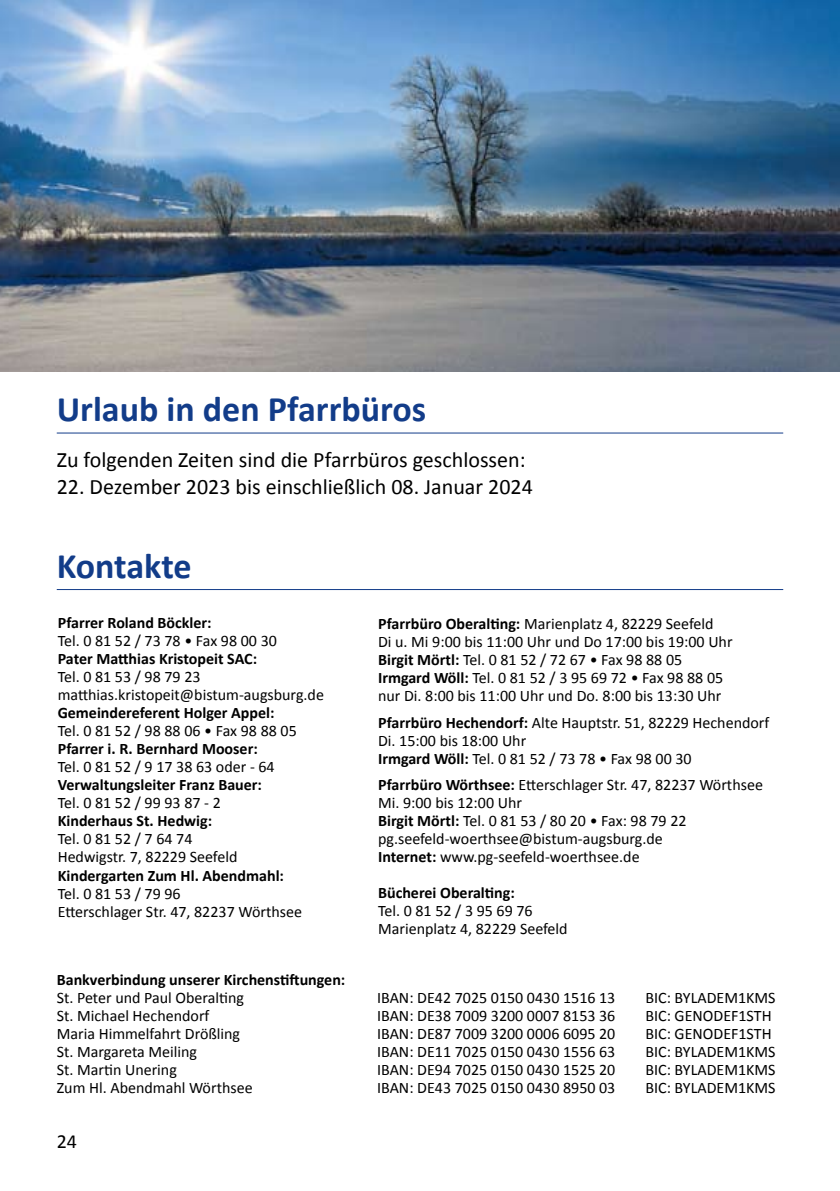
<style>
.page{position:relative;width:840px;height:1191px;background:#fff}
.page>*{position:absolute;margin:0;border:0;box-sizing:border-box;transform-origin:0 0}
.t1{font:700 36px "Calibri";color:#123c89}
.t2{font:22px "Calibri";color:#000}
.t3{font:20px "Calibri";color:#000}
.t4{font:16px/18px "Calibri";color:#000}
.t5{font:700 16px "Calibri";color:#000}
.s1{font-weight:700}
</style>
<div class="page">
<img style="left:0;top:0;width:839px;height:371px">
<hr style="left:57px;top:432px;width:725px;height:1px;background:#123c89">
<hr style="left:57px;top:589px;width:725px;height:1px;background:#123c89">
<h1 class="t1" style="left:57px;top:387px;width:371px">Urlaub in den Pfarrbüros</h1>
<h2 class="t2" style="left:57px;top:446px;width:470px">Zu folgenden Zeiten sind die Pfarrbüros geschlossen:</h2>
<h2 class="t2" style="left:57px;top:473px;width:477px">22. Dezember 2023 bis einschließlich 08. Januar 2024</h2>
<h1 class="t1" style="left:57px;top:543px;width:136px">Kontakte</h1>
<p class="t5" style="left:58px;top:613px;width:155px">Pfarrer Roland Böckler:</p>
<p class="t4" style="left:58px;top:631px;width:220px">Tel. 0 81 52 / 73 78 • Fax 98 00 30</p>
<p class="t5" style="left:58px;top:649px;width:201px">Pater Matthias Kristopeit SAC:</p>
<p class="t4" style="left:58px;top:667px;width:267px">Tel. 0 81 53 / 98 79 23 matthias.kristopeit@bistum-augsburg.de</p>
<p class="t5" style="left:58px;top:703px;width:218px">Gemeindereferent Holger Appel:</p>
<p class="t4" style="left:58px;top:721px;width:240px">Tel. 0 81 52 / 98 88 06 • Fax 98 88 05</p>
<p class="t5" style="left:58px;top:739px;width:201px">Pfarrer i. R. Bernhard Mooser:</p>
<p class="t4" style="left:58px;top:757px;width:218px">Tel. 0 81 52 / 9 17 38 63 oder - 64</p>
<p class="t5" style="left:58px;top:775px;width:206px">Verwaltungsleiter Franz Bauer:</p>
<p class="t4" style="left:58px;top:793px;width:164px">Tel. 0 81 52 / 99 93 87 - 2</p>
<p class="t5" style="left:58px;top:811px;width:156px">Kinderhaus St. Hedwig:</p>
<p class="t4" style="left:58px;top:829px;width:181px">Tel. 0 81 52 / 7 64 74<br>Hedwigstr. 7, 82229 Seefeld</p>
<p class="t5" style="left:58px;top:865px;width:228px">Kindergarten Zum Hl. Abendmahl:</p>
<p class="t4" style="left:58px;top:883px;width:246px">Tel. 0 81 53 / 79 96<br>Etterschlager Str. 47, 82237 Wörthsee</p>
<p class="t4" style="left:378px;top:614px;width:356px"><span class="s1">Pfarrbüro Oberalting:</span> Marienplatz 4, 82229 Seefeld<br>Di u. Mi 9:00 bis 11:00 Uhr und Do 17:00 bis 19:00 Uhr <span class="s1">Birgit Mörtl:</span> Tel. 0 81 52 / 72 67 • Fax 98 88 05<br><span class="s1">Irmgard Wöll:</span> Tel. 0 81 52 / 3 95 69 72 • Fax 98 88 05 nur Di. 8:00 bis 11:00 Uhr und Do. 8:00 bis 13:30 Uhr</p>
<p class="t4" style="left:378px;top:712px;width:392px"><span class="s1">Pfarrbüro Hechendorf:</span> Alte Hauptstr. 51, 82229 Hechendorf<br>Di. 15:00 bis 18:00 Uhr<br><span class="s1">Irmgard Wöll:</span> Tel. 0 81 52 / 73 78 • Fax 98 00 30</p>
<p class="t4" style="left:378px;top:775px;width:386px"><span class="s1">Pfarrbüro Wörthsee:</span> Etterschlager Str. 47, 82237 Wörthsee Mi. 9:00 bis 12:00 Uhr<br><span class="s1">Birgit Mörtl:</span> Tel. 0 81 53 / 80 20 • Fax: 98 79 22 pg.seefeld-woerthsee@bistum-augsburg.de<br><span class="s1">Internet:</span> www.pg-seefeld-woerthsee.de</p>
<p class="t5" style="left:378px;top:883px;width:138px">Bücherei Oberalting:</p>
<p class="t4" style="left:378px;top:901px;width:191px">Tel. 0 81 52 / 3 95 69 76<br>Marienplatz 4, 82229 Seefeld</p>
<p class="t5" style="left:57px;top:970px;width:290px">Bankverbindung unserer Kirchenstiftungen:</p>
<p class="t4" style="left:57px;top:988px;width:189px">St. Peter und Paul Oberalting</p>
<p class="t4" style="left:377px;top:988px;width:240px">IBAN: DE42 7025 0150 0430 1516 13</p>
<p class="t4" style="left:645px;top:988px;width:131px">BIC: BYLADEM1KMS</p>
<p class="t4" style="left:57px;top:1006px;width:154px">St. Michael Hechendorf</p>
<p class="t4" style="left:377px;top:1006px;width:240px">IBAN: DE38 7009 3200 0007 8153 36</p>
<p class="t4" style="left:645px;top:1006px;width:128px">BIC: GENODEF1STH</p>
<p class="t4" style="left:57px;top:1024px;width:185px">Maria Himmelfahrt Drößling</p>
<p class="t4" style="left:377px;top:1024px;width:240px">IBAN: DE87 7009 3200 0006 6095 20</p>
<p class="t4" style="left:645px;top:1024px;width:128px">BIC: GENODEF1STH</p>
<p class="t4" style="left:57px;top:1042px;width:142px">St. Margareta Meiling</p>
<p class="t4" style="left:377px;top:1042px;width:240px">IBAN: DE11 7025 0150 0430 1556 63</p>
<p class="t4" style="left:645px;top:1042px;width:131px">BIC: BYLADEM1KMS</p>
<p class="t4" style="left:57px;top:1060px;width:122px">St. Martin Unering</p>
<p class="t4" style="left:377px;top:1060px;width:240px">IBAN: DE94 7025 0150 0430 1525 20</p>
<p class="t4" style="left:645px;top:1060px;width:131px">BIC: BYLADEM1KMS</p>
<p class="t4" style="left:57px;top:1078px;width:197px">Zum Hl. Abendmahl Wörthsee</p>
<p class="t4" style="left:377px;top:1078px;width:240px">IBAN: DE43 7025 0150 0430 8950 03</p>
<p class="t4" style="left:645px;top:1078px;width:131px">BIC: BYLADEM1KMS</p>
<p class="t3" style="left:57px;top:1128px;width:22px">24</p>
</div>
